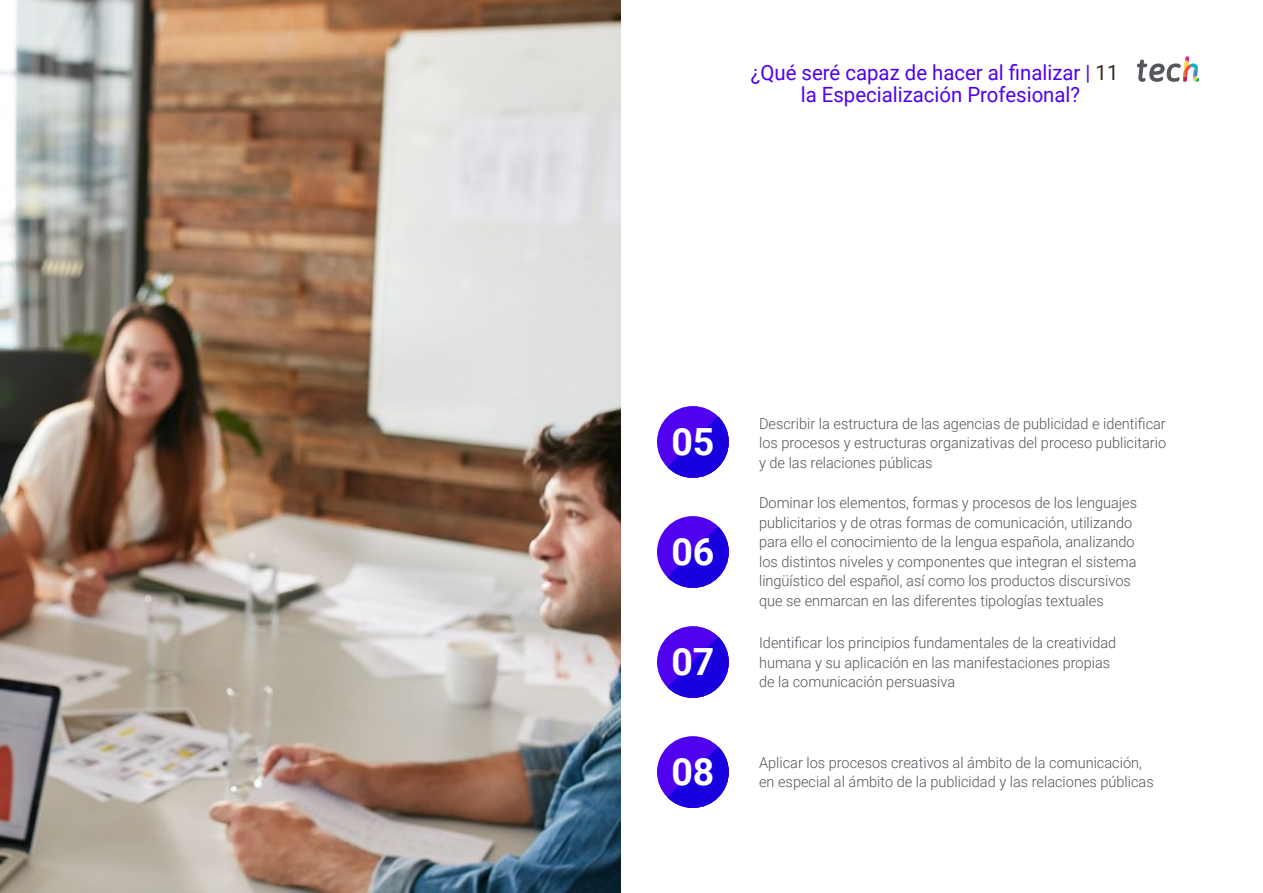
<style>
.page{position:relative;width:1263px;height:893px;background:#fff}
.page>*{position:absolute;margin:0;border:0;box-sizing:border-box;transform-origin:0 0}
.t1{font:700 37.5px "Roboto";color:#fff}
.t2{font:21px/22.5px "Roboto";color:#5002ee;text-align:center}
.t3{font:300 15px/19.5px "Roboto";color:#52555b}
.s1{color:#312e20}
</style>
<div class="page">
<img style="left:0;top:0;width:621px;height:893px">
<svg style="left:1137px;top:56px;width:62px;height:26px"></svg>
<div style="left:657px;top:516px;width:72px;height:72px;background:#5002ee;border-radius:50%"></div>
<svg style="left:667px;top:527px;width:62px;height:61px"></svg>
<div style="left:657px;top:736px;width:72px;height:72px;background:#5002ee;border-radius:50%"></div>
<svg style="left:667px;top:747px;width:62px;height:61px"></svg>
<div style="left:657px;top:626px;width:72px;height:72px;background:#5002ee;border-radius:50%"></div>
<svg style="left:667px;top:637px;width:62px;height:61px"></svg>
<div style="left:657px;top:406px;width:72px;height:72px;background:#5002ee;border-radius:50%"></div>
<svg style="left:667px;top:417px;width:62px;height:61px"></svg>
<h2 class="t2" style="left:751px;top:60px;width:369px">¿Qué seré capaz de hacer al finalizar | <span class="s1">11 </span>la Especialización Profesional?</h2>
<h1 class="t1" style="left:671px;top:415px;width:45px">05</h1>
<h1 class="t1" style="left:671px;top:525px;width:45px">06</h1>
<p class="t3" style="left:759px;top:413px;width:409px;text-align:justify">Describir la estructura de las agencias de publicidad e identificar los procesos y estructuras organizativas del proceso publicitario y de las relaciones públicas</p>
<p class="t3" style="left:759px;top:493px;width:379px">Dominar los elementos, formas y procesos de los lenguajes publicitarios y de otras formas de comunicación, utilizando para ello el conocimiento de la lengua española, analizando los distintos niveles y componentes que integran el sistema lingüístico del español, así como los productos discursivos que se enmarcan en las diferentes tipologías textuales</p>
<h1 class="t1" style="left:671px;top:635px;width:45px">07</h1>
<p class="t3" style="left:759px;top:632px;width:359px">Identificar los principios fundamentales de la creatividad humana y su aplicación en las manifestaciones propias de la comunicación persuasiva</p>
<h1 class="t1" style="left:671px;top:745px;width:45px">08</h1>
<p class="t3" style="left:759px;top:752px;width:396px">Aplicar los procesos creativos al ámbito de la comunicación, en especial al ámbito de la publicidad y las relaciones públicas</p>
</div>
